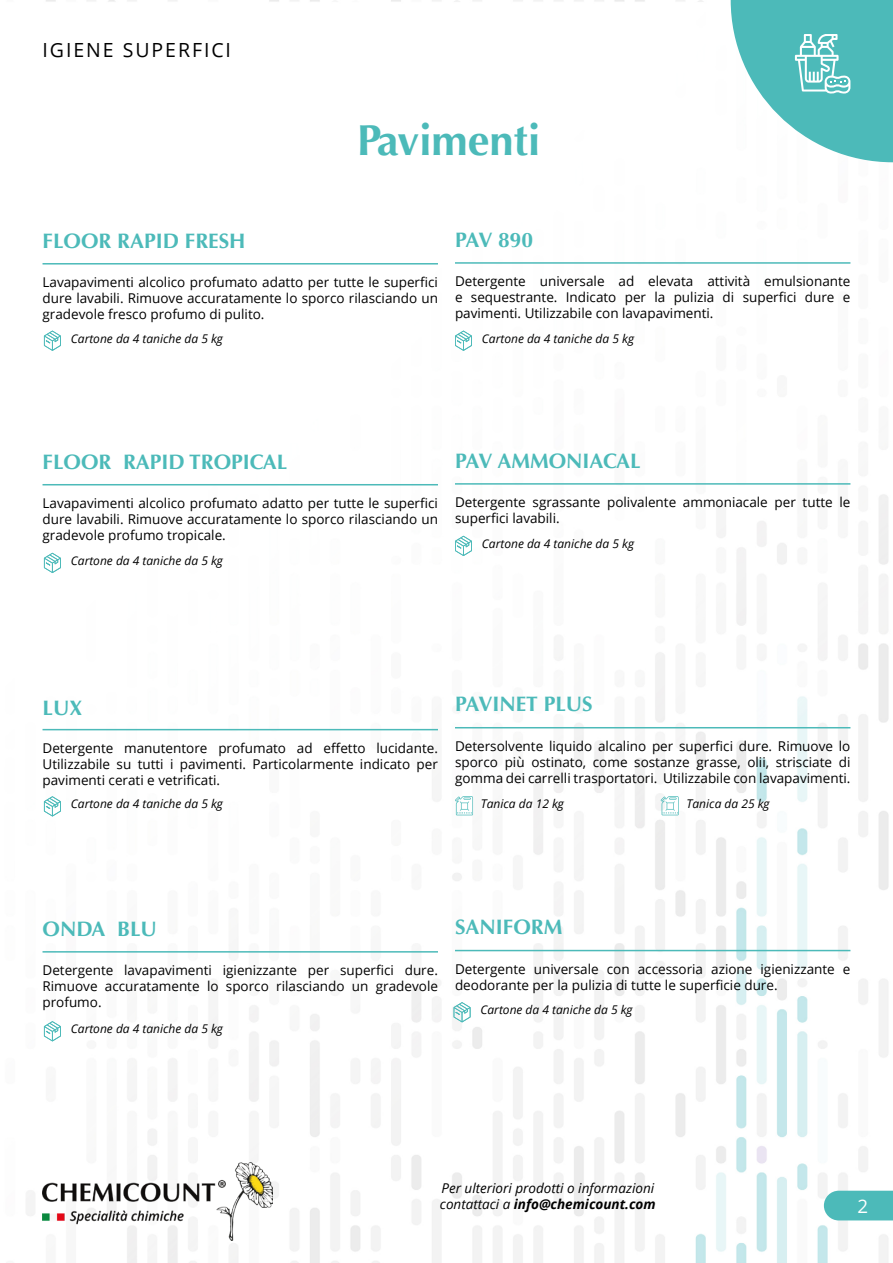
<style>
.page{position:relative;width:893px;height:1263px;background:#fff}
.page>*{position:absolute;margin:0;border:0;box-sizing:border-box;transform-origin:0 0}
.t1{font:700 43.5px "Optima";color:#4cbab9}
.t2{font:700 21px "Optima";color:#4cbab9}
.t3{font:19.5px "Open Sans";letter-spacing:.1em;color:#000}
.t4{font:18.75px "Open Sans";color:#fff}
.t5{font:13.5px/16.2px "Open Sans";color:#000;text-align:justify}
.t6{font:italic 13.5px/16.2px "Open Sans";color:#000}
.t7{font:italic 12px "Open Sans";color:#000}
.s1{font-weight:700}
</style>
<div class="page">
<img style="left:26px;top:0;width:867px;height:1263px">
<img style="left:43px;top:1163px;width:229px;height:77px">
<div style="left:824px;top:1191px;width:69px;height:29px;background:#4cbab9"></div>
<svg style="left:731px;top:0;width:162px;height:162px"></svg>
<svg style="left:44px;top:331px;width:17px;height:20px"></svg>
<svg style="left:44px;top:553px;width:17px;height:20px"></svg>
<svg style="left:44px;top:1021px;width:17px;height:20px"></svg>
<svg style="left:44px;top:796px;width:17px;height:20px"></svg>
<svg style="left:454px;top:1002px;width:17px;height:20px"></svg>
<svg style="left:455px;top:331px;width:17px;height:20px"></svg>
<svg style="left:455px;top:536px;width:17px;height:20px"></svg>
<svg style="left:455px;top:796px;width:18px;height:19px"></svg>
<svg style="left:661px;top:796px;width:18px;height:19px"></svg>
<hr style="left:43px;top:263px;width:395px;height:2px;background:#4cbab9">
<hr style="left:43px;top:729px;width:395px;height:1px;background:#4cbab9">
<hr style="left:43px;top:484px;width:395px;height:1px;background:#4cbab9">
<hr style="left:455px;top:727px;width:395px;height:1px;background:#4cbab9">
<hr style="left:455px;top:262px;width:395px;height:2px;background:#4cbab9">
<hr style="left:43px;top:951px;width:395px;height:1px;background:#4cbab9">
<hr style="left:455px;top:950px;width:395px;height:1px;background:#4cbab9">
<hr style="left:455px;top:483px;width:395px;height:2px;background:#4cbab9">
<h3 class="t3" style="left:43px;top:37px;width:190px">IGIENE SUPERFICI</h3>
<h2 class="t2" style="left:43px;top:228px;width:205px">FLOOR RAPID FRESH</h2>
<h1 class="t1" style="left:357px;top:115px;width:185px">Pavimenti</h1>
<h2 class="t2" style="left:455px;top:227px;width:80px">PAV 890</h2>
<p class="t5" style="left:43px;top:273px;width:397px">Lavapavimenti alcolico profumato adatto per tutte le superfici dure lavabili. Rimuove accuratamente lo sporco rilasciando un gradevole fresco profumo di pulito.</p>
<p class="t7" style="left:71px;top:330px;width:154px">Cartone da 4 taniche da 5 kg</p>
<p class="t5" style="left:455px;top:273px;width:397px">Detergente universale ad elevata attività emulsionante e sequestrante. Indicato per la pulizia di superfici dure e pavimenti. Utilizzabile con lavapavimenti.</p>
<p class="t7" style="left:482px;top:330px;width:154px">Cartone da 4 taniche da 5 kg</p>
<h2 class="t2" style="left:43px;top:449px;width:246px">FLOOR RAPID TROPICAL</h2>
<p class="t5" style="left:43px;top:494px;width:397px">Lavapavimenti alcolico profumato adatto per tutte le superfici dure lavabili. Rimuove accuratamente lo sporco rilasciando un gradevole profumo tropicale.</p>
<p class="t7" style="left:71px;top:552px;width:154px">Cartone da 4 taniche da 5 kg</p>
<h2 class="t2" style="left:455px;top:448px;width:187px">PAV AMMONIACAL</h2>
<p class="t5" style="left:455px;top:494px;width:397px">Detergente sgrassante polivalente ammoniacale per tutte le superfici lavabili.</p>
<p class="t7" style="left:482px;top:535px;width:154px">Cartone da 4 taniche da 5 kg</p>
<h2 class="t2" style="left:43px;top:695px;width:41px">LUX</h2>
<h2 class="t2" style="left:455px;top:692px;width:139px">PAVINET PLUS</h2>
<p class="t5" style="left:43px;top:739px;width:397px">Detergente manutentore profumato ad effetto lucidante.<br>Utilizzabile su tutti i pavimenti. Particolarmente indicato per pavimenti cerati e vetrificati.</p>
<p class="t5" style="left:455px;top:737px;width:397px">Detersolvente liquido alcalino per superfici dure. Rimuove lo sporco più ostinato, come sostanze grasse, olii, strisciate di gomma dei carrelli trasportatori. Utilizzabile con lavapavimenti.</p>
<p class="t7" style="left:71px;top:796px;width:154px">Cartone da 4 taniche da 5 kg</p>
<p class="t7" style="left:481px;top:796px;width:85px">Tanica da 12 kg</p>
<p class="t7" style="left:686px;top:796px;width:85px">Tanica da 25 kg</p>
<h2 class="t2" style="left:43px;top:916px;width:116px">ONDA BLU</h2>
<h2 class="t2" style="left:455px;top:914px;width:109px">SANIFORM</h2>
<p class="t5" style="left:43px;top:961px;width:397px">Detergente lavapavimenti igienizzante per superfici dure.<br>Rimuove accuratamente lo sporco rilasciando un gradevole profumo.</p>
<p class="t5" style="left:455px;top:960px;width:397px">Detergente universale con accessoria azione igienizzante e deodorante per la pulizia di tutte le superficie dure.</p>
<p class="t7" style="left:480px;top:1001px;width:154px">Cartone da 4 taniche da 5 kg</p>
<p class="t7" style="left:71px;top:1020px;width:154px">Cartone da 4 taniche da 5 kg</p>
<p class="t6" style="left:440px;top:1180px;width:217px">Per ulteriori prodotti o informazioni contattaci a <span class="s1">info@chemicount.com</span></p>
<h3 class="t4" style="left:858px;top:1193px;width:12px">2</h3>
</div>
